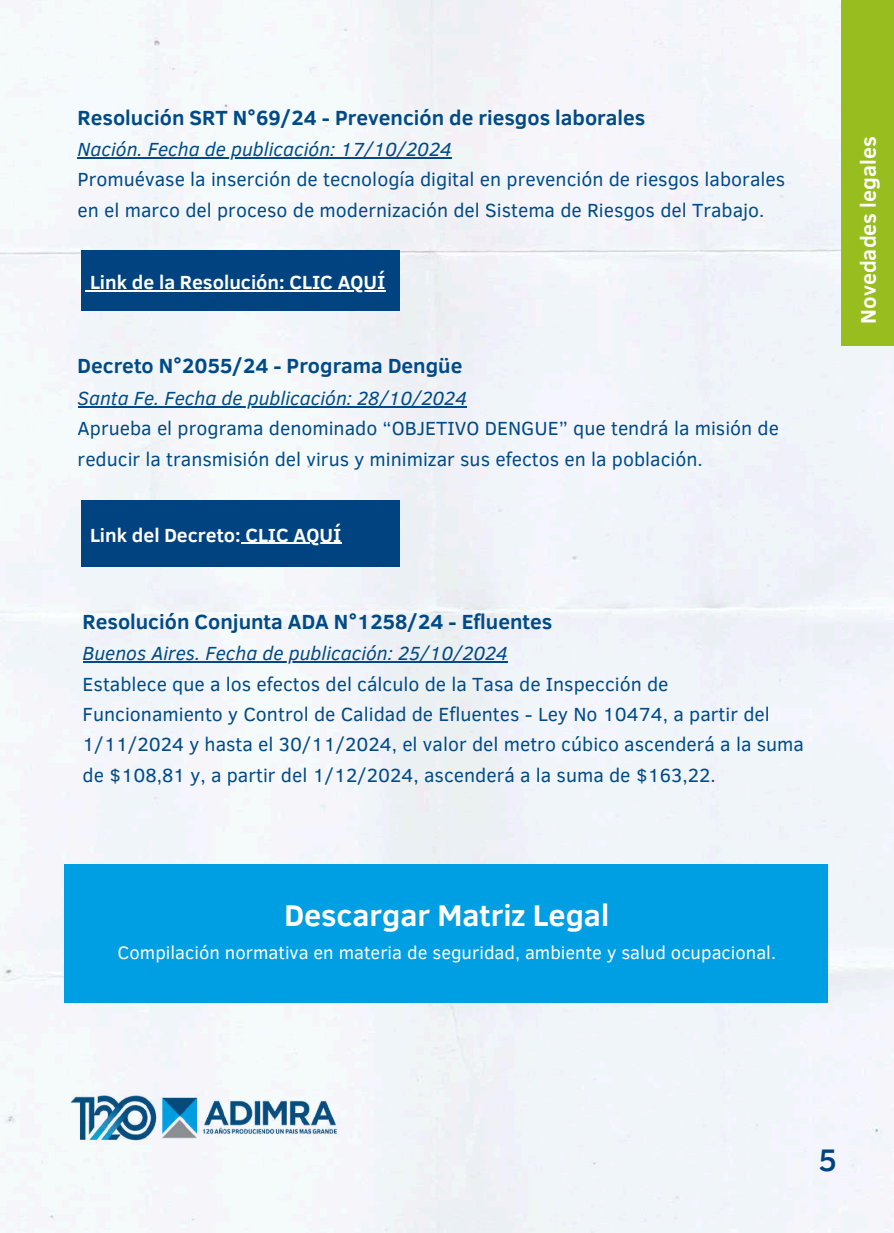
<style>
.page{position:relative;width:894px;height:1233px;background:#fff}
.page>*{position:absolute;margin:0;border:0;box-sizing:border-box;transform-origin:0 0}
.t1{font:500 31.95px "Clear Sans";color:#004380}
.t2{font:700 30.75px "Clear Sans";color:#fff}
.t3{font:700 21.6px "Clear Sans";color:#fff}
.t4{font:700 21px "Clear Sans";color:#004a87}
.t5{font:19.5px/30.3px "Clear Sans";color:#004a87}
.t6{font:italic 19.5px "Clear Sans";color:#004a87}
.t7{font:700 19.5px "Clear Sans";color:#fff}
.t8{font:18.45px "Clear Sans";color:#fff}
</style>
<div class="page">
<div style="left:0;top:0;width:893px;height:1233px;background:#f0f5fa"></div>
<hr style="left:78px;top:157px;width:374px;height:1px;background:#004a87">
<div style="left:841px;top:0;width:52px;height:346px;background:#98bd1f"></div>
<div style="left:81px;top:251px;width:318px;height:60px;background:#004380"></div>
<hr style="left:90px;top:290px;width:295px;height:1px;background:#fff">
<div style="left:81px;top:500px;width:318px;height:67px;background:#004380"></div>
<hr style="left:245px;top:543px;width:96px;height:1px;background:#fff">
<hr style="left:78px;top:406px;width:86px;height:1px;background:#004a87">
<hr style="left:164px;top:406px;width:303px;height:1px;background:#004a87">
<img style="left:70px;top:1090px;width:270px;height:54px">
<div style="left:64px;top:864px;width:763px;height:139px;background:#009fe3"></div>
<hr style="left:83px;top:661px;width:122px;height:2px;background:#004a87">
<hr style="left:205px;top:661px;width:303px;height:2px;background:#004a87">
<p class="t4" style="left:78px;top:102px;width:569px">Resolución SRT N°69/24 - Prevención de riesgos laborales</p>
<p class="t6" style="left:78px;top:135px;width:376px">Nación. Fecha de publicación: 17/10/2024</p>
<p class="t5" style="left:78px;top:163px;width:709px">Promuévase la inserción de tecnología digital en prevención de riesgos laborales en el marco del proceso de modernización del Sistema de Riesgos del Trabajo.</p>
<p class="t7" style="left:90px;top:268px;width:297px">Link de la Resolución: CLIC AQUÍ</p>
<p class="t4" style="left:78px;top:351px;width:386px">Decreto N°2055/24 - Programa Dengüe</p>
<p class="t6" style="left:78px;top:384px;width:391px">Santa Fe. Fecha de publicación: 28/10/2024</p>
<p class="t5" style="left:78px;top:412px;width:702px">Aprueba el programa denominado “OBJETIVO DENGUE” que tendrá la misión de reducir la transmisión del virus y minimizar sus efectos en la población.</p>
<p class="t7" style="left:90px;top:521px;width:253px">Link del Decreto: CLIC AQUÍ</p>
<p class="t4" style="left:83px;top:606px;width:471px">Resolución Conjunta ADA N°1258/24 - Efluentes</p>
<p class="t6" style="left:83px;top:639px;width:427px">Buenos Aires. Fecha de publicación: 25/10/2024</p>
<p class="t5" style="left:83px;top:668px;width:722px">Establece que a los efectos del cálculo de la Tasa de Inspección de Funcionamiento y Control de Calidad de Efluentes - Ley No 10474, a partir del 1/11/2024 y hasta el 30/11/2024, el valor del metro cúbico ascenderá a la suma de $108,81 y, a partir del 1/12/2024, ascenderá a la suma de $163,22.</p>
<h2 class="t2" style="left:284px;top:892px;width:326px">Descargar Matriz Legal</h2>
<p class="t8" style="left:118px;top:939px;width:659px">Compilación normativa en materia de seguridad, ambiente y salud ocupacional.</p>
<p class="t3" style="left:852px;top:324px;width:189px;rotate:-90deg">Novedades legales</p>
<h1 class="t1" style="left:818px;top:1137px;width:20px">5</h1>
</div>
